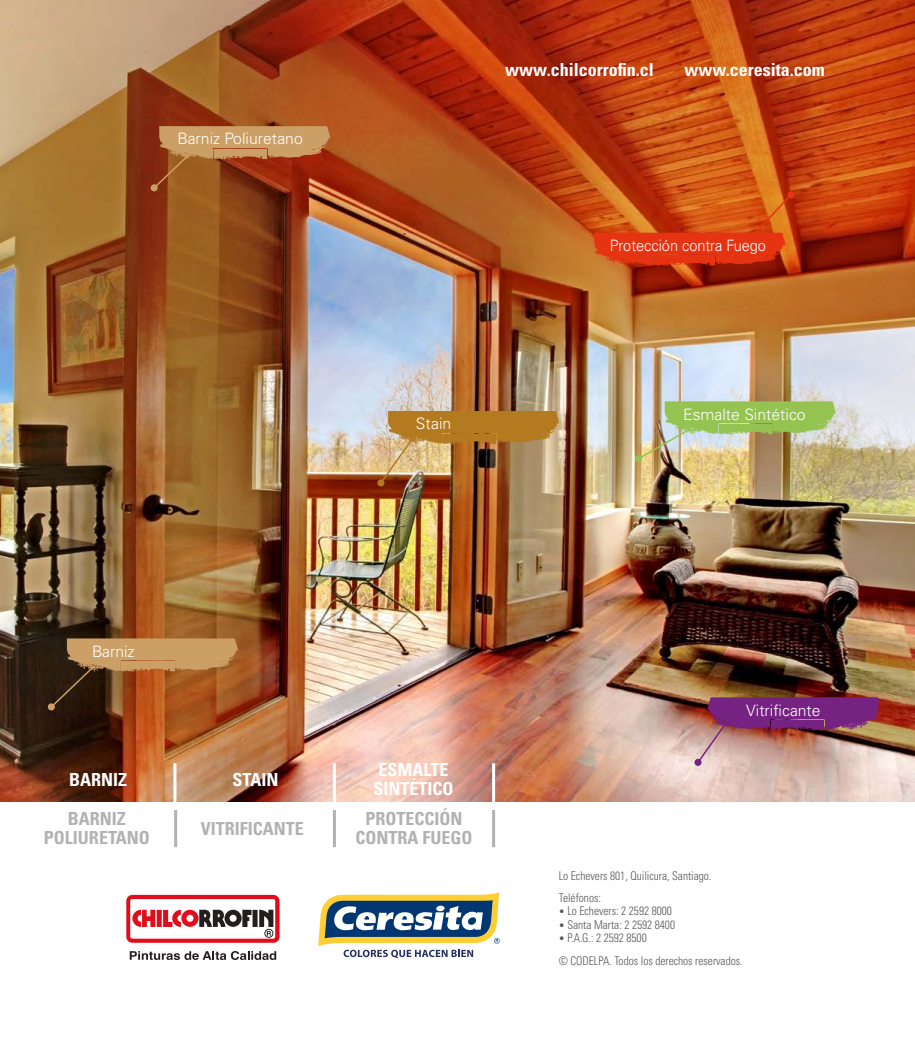
<style>
.page{position:relative;width:915px;height:1063px;background:#fff}
.page>*{position:absolute;margin:0;border:0;box-sizing:border-box;transform-origin:0 0}
.t1{font:700 condensed 18px/19.5px "Univers LT Std";color:#fff}
.t2{font:700 condensed 18px/19.5px "Univers LT Std";color:#b3b2b2;text-align:center}
.t3{font:300 15.75px "Univers LT Std";color:#fff}
.t4{font:300 15.75px "Univers LT Std";color:#fff;scale:.92 1}
.t5{font:300 condensed 12px/22px "Univers LT Std";color:#575756;scale:.95 1}
.s1{font-size:10.5px}
</style>
<div class="page">
<img style="left:0;top:0;width:914px;height:801px">
<hr style="left:333px;top:763px;width:3px;height:43px;background:#fff">
<hr style="left:173px;top:763px;width:3px;height:43px;background:#fff">
<hr style="left:492px;top:763px;width:3px;height:47px;background:#fff">
<hr style="left:333px;top:810px;width:3px;height:37px;background:#b3b2b2">
<hr style="left:174px;top:810px;width:3px;height:37px;background:#b3b2b2">
<hr style="left:492px;top:810px;width:3px;height:37px;background:#b3b2b2">
<img style="left:635px;top:401px;width:201px;height:60px">
<svg style="left:634px;top:455px;width:8px;height:8px"></svg>
<svg style="left:49px;top:638px;width:190px;height:72px;background:#976234"></svg>
<div style="left:48px;top:703px;width:7px;height:8px;background:#cb9f65;border-radius:50%"></div>
<svg style="left:151px;top:126px;width:180px;height:65px;background:#ab6435"></svg>
<div style="left:150px;top:184px;width:8px;height:8px;background:#cb9f65;border-radius:50%"></div>
<img style="left:693px;top:697px;width:185px;height:69px">
<img style="left:377px;top:411px;width:183px;height:76px">
<svg style="left:594px;top:192px;width:199px;height:74px;background:#d64914"></svg>
<div style="left:787px;top:191px;width:7px;height:8px;background:#e63312;border-radius:50%"></div>
<svg style="left:318px;top:892px;width:181px;height:66px"></svg>
<svg style="left:126px;top:895px;width:153px;height:48px"></svg>
<svg style="left:130px;top:951px;width:146px;height:9px"></svg>
<h2 class="t3" style="left:177px;top:129px;width:127px">Barniz Poliuretano</h2>
<h1 class="t1" style="left:505px;top:60px;width:150px">www.chilcorrofin.cl</h1>
<h1 class="t1" style="left:684px;top:60px;width:142px">www.ceresita.com</h1>
<h2 class="t3" style="left:416px;top:414px;width:37px">Stain</h2>
<h2 class="t4" style="left:609px;top:236px;width:171px">Protección contra Fuego</h2>
<h2 class="t3" style="left:682px;top:405px;width:124px">Esmalte Sintético</h2>
<h2 class="t3" style="left:92px;top:642px;width:44px">Barniz</h2>
<h1 class="t1" style="left:69px;top:770px;width:60px">BARNIZ</h1>
<h1 class="t2" style="left:44px;top:809px;width:107px">BARNIZ<br>POLIURETANO</h1>
<h1 class="t1" style="left:232px;top:770px;width:47px">STAIN</h1>
<h1 class="t1" style="left:373px;top:760px;width:82px">ESMALTE<br>SINTÉTICO</h1>
<h1 class="t2" style="left:201px;top:818px;width:105px">VITRIFICANTE</h1>
<h1 class="t2" style="left:355px;top:809px;width:118px">PROTECCIÓN<br>CONTRA FUEGO</h1>
<h2 class="t3" style="left:746px;top:701px;width:76px">Vitrificante</h2>
<p class="t5" style="left:558px;top:865px;width:162px">Lo Echevers 801, Quilicura, Santiago.<br>Teléfonos:</p>
<p class="t5" style="left:558px;top:900px;width:120px"><span class="s1">•</span> Lo Echevers: 2 2592 8000</p>
<p class="t5" style="left:558px;top:914px;width:124px"><span class="s1">•</span> Santa Marta: 2 2592 8400</p>
<p class="t5" style="left:558px;top:927px;width:195px"><span class="s1">•</span> P.A.G.: 2 2592 8500<br>© CODELPA. Todos los derechos reservados.</p>
</div>
